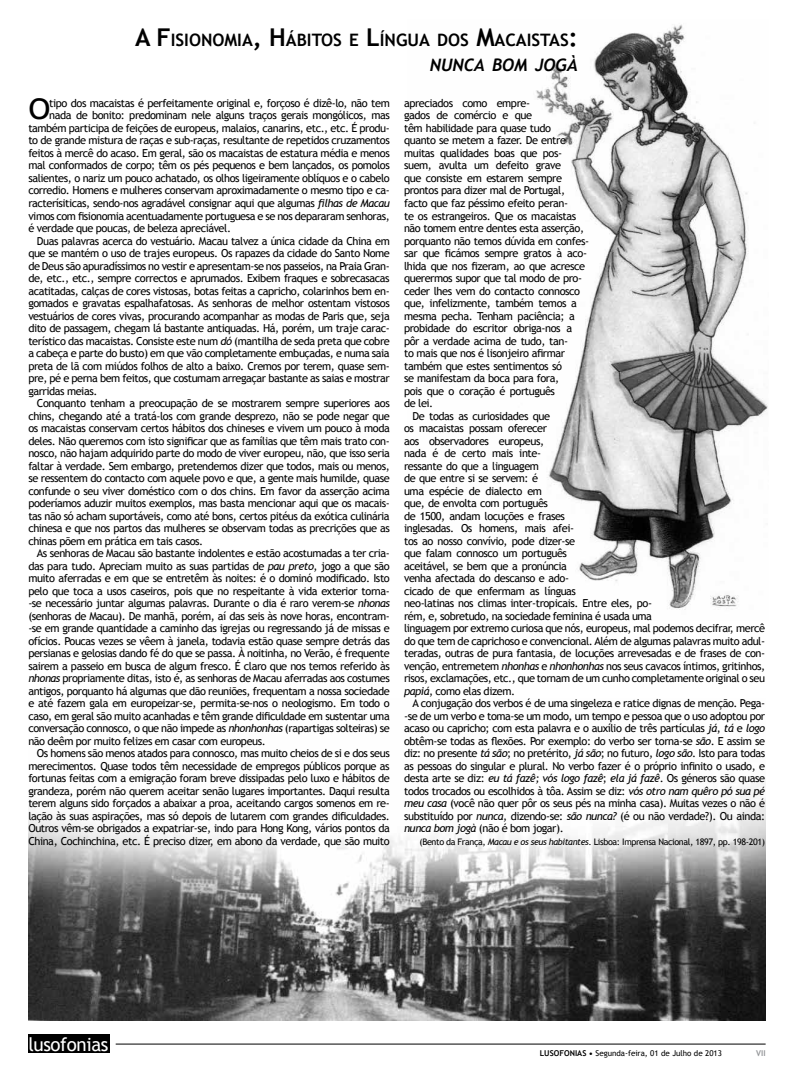
<style>
.page{position:relative;width:794px;height:1078px;background:#fff}
.page>*{position:absolute;margin:0;border:0;box-sizing:border-box;transform-origin:0 0}
.t1{font:28.5px "Trebuchet MS";color:#000;scale:1.15 1}
.t2{font:18.8px "Trebuchet MS";letter-spacing:-.02em;color:#fff}
.t3{font:700 17.1px "Trebuchet MS";color:#000}
.t4{font:italic 700 17.1px "Trebuchet";color:#000}
.t5{font:11px/12.5px "Trebuchet MS";letter-spacing:-.04em;color:#000;text-align:justify}
.t6{font:9px "Trebuchet MS";letter-spacing:-.04em;color:#000}
.t7{font:8px "Trebuchet MS";color:#000}
.t8{font:700 8px "Trebuchet MS";color:#939598}
.s1{font-size:24.5px}
.s2{font-style:italic}
.s3{font-weight:700}
</style>
<div class="page">
<img style="left:28px;top:783px;width:737px;height:237px">
<hr style="left:116px;top:1043px;width:649px;height:1px;background:#000">
<div style="left:28px;top:1034px;width:82px;height:18px;background:#000"></div>
<img style="left:536px;top:24px;width:232px;height:586px">
<p class="t3" style="left:135px;top:30px;width:444px"><span class="s1">A F</span> ISIONOMIA<span class="s1">, H</span>ÁBITOS E <span class="s1">L</span>ÍNGUA DOS <span class="s1">M</span>ACAISTAS<span class="s1">:</span></p>
<p class="t4" style="left:430px;top:54px;width:149px">NUNCA BOM JOGÀ</p>
<p class="t1" style="left:28px;top:92px;width:21px">O</p>
<p class="t5" style="left:49px;top:97px;width:342px">tipo dos macaistas é perfeitamente original e, forçoso é dizê-lo, não tem</p>
<p class="t5" style="left:49px;top:109px;width:342px">nada de bonito: predominam nele alguns traços gerais mongólicos, mas</p>
<p class="t5" style="left:28px;top:122px;width:363px">também participa de feições de europeus, malaios, canarins, etc., etc. É produ-</p>
<p class="t5" style="left:28px;top:134px;width:363px">to de grande mistura de raças e sub-raças, resultante de repetidos cruzamentos</p>
<p class="t5" style="left:28px;top:147px;width:363px">feitos à mercê do acaso. Em geral, são os macaistas de estatura média e menos</p>
<p class="t5" style="left:28px;top:159px;width:363px">mal conformados de corpo; têm os pés pequenos e bem lançados, os pomolos</p>
<p class="t5" style="left:28px;top:172px;width:363px">salientes, o nariz um pouco achatado, os olhos ligeiramente oblíquos e o cabelo</p>
<p class="t5" style="left:28px;top:184px;width:363px">corredio. Homens e mulheres conservam aproximadamente o mesmo tipo e ca-</p>
<p class="t5" style="left:28px;top:197px;width:363px">racterísiticas, sendo-nos agradável consignar aqui que algumas <span class="s2">filhas de Macau</span></p>
<p class="t5" style="left:28px;top:209px;width:363px">vimos com fisionomia acentuadamente portuguesa e se nos depararam senhoras,</p>
<p class="t5" style="left:28px;top:222px;width:204px">é verdade que poucas, de beleza apreciável.</p>
<p class="t5" style="left:28px;top:234px;width:363px;text-indent:9px">Duas palavras acerca do vestuário. Macau talvez a única cidade da China em que se mantém o uso de trajes europeus. Os rapazes da cidade do Santo Nome de Deus são apuradíssimos no vestir e apresentam-se nos passeios, na Praia Gran&shy;de, etc., etc., sempre correctos e aprumados. Exibem fraques e sobrecasacas acatitadas, calças de cores vistosas, botas feitas a capricho, colarinhos bem en&shy;gomados e gravatas espalhafatosas. As senhoras de melhor ostentam vistosos vestuários de cores vivas, procurando acompanhar as modas de Paris que, seja dito de passagem, chegam lá bastante antiquadas. Há, porém, um traje carac&shy;terístico das macaistas. Consiste este num <span class="s2">dó</span> (mantilha de seda preta que cobre a cabeça e parte do busto) em que vão completamente embuçadas, e numa saia preta de lã com miúdos folhos de alto a baixo. Cremos por terem, quase sem&shy;pre, pé e perna bem feitos, que costumam arregaçar bastante as saias e mostrar garridas meias.</p>
<p class="t5" style="left:28px;top:397px;width:363px;text-indent:9px">Conquanto tenham a preocupação de se mostrarem sempre superiores aos chins, chegando até a tratá-los com grande desprezo, não se pode negar que os macaistas conservam certos hábitos dos chineses e vivem um pouco à moda deles. Não queremos com isto significar que as famílias que têm mais trato con&shy;nosco, não hajam adquirido parte do modo de viver europeu, não, que isso seria faltar à verdade. Sem embargo, pretendemos dizer que todos, mais ou menos, se ressentem do contacto com aquele povo e que, a gente mais humilde, quase confunde o seu viver doméstico com o dos chins. Em favor da asserção acima poderíamos aduzir muitos exemplos, mas basta mencionar aqui que os macais&shy;tas não só acham suportáveis, como até bons, certos pitéus da exótica culinária chinesa e que nos partos das mulheres se observam todas as precrições que as chinas põem em prática em tais casos.</p>
<p class="t5" style="left:28px;top:547px;width:363px;text-indent:9px">As senhoras de Macau são bastante indolentes e estão acostumadas a ter cria&shy;das para tudo. Apreciam muito as suas partidas de <span class="s2">pau preto</span>, jogo a que são muito aferradas e em que se entretêm às noites: é o dominó modificado. Isto pelo que toca a usos caseiros, pois que no respeitante à vida exterior torna--se necessário juntar algumas palavras. Durante o dia é raro verem-se <span class="s2">nhonas </span>(senhoras de Macau). De manhã, porém, aí das seis às nove horas, encontram--se em grande quantidade a caminho das igrejas ou regressando já de missas e ofícios. Poucas vezes se vêem à janela, todavia estão quase sempre detrás das persianas e gelosias dando fé do que se passa. À noitinha, no Verão, é frequente sairem a passeio em busca de algum fresco. É claro que nos temos referido às <span class="s2">nhonas</span> propriamente ditas, isto é, as senhoras de Macau aferradas aos costumes antigos, porquanto há algumas que dão reuniões, frequentam a nossa sociedade e até fazem gala em europeizar-se, permita-se-nos o neologismo. Em todo o caso, em geral são muito acanhadas e têm grande dificuldade em sustentar uma conversação connosco, o que não impede as <span class="s2">nhonhonhas</span> (rapartigas solteiras) se não deêm por muito felizes em casar com europeus.</p>
<p class="t5" style="left:28px;top:747px;width:363px;text-indent:9px">Os homens são menos atados para connosco, mas muito cheios de si e dos seus merecimentos. Quase todos têm necessidade de empregos públicos porque as fortunas feitas com a emigração foram breve dissipadas pelo luxo e hábitos de grandeza, porém não querem aceitar senão lugares importantes. Daqui resulta terem alguns sido forçados a abaixar a proa, aceitando cargos somenos em re&shy;lação às suas aspirações, mas só depois de lutarem com grandes dificuldades.<br>Outros vêm-se obrigados a expatriar-se, indo para Hong Kong, vários pontos da China, Cochinchina, etc. É preciso dizer, em abono da verdade, que são muito</p>
<p class="t5" style="left:404px;top:97px;width:186px;text-align:left">apreciados como empre-<br>gados de comércio e que<br>têm habilidade para quase tudo<br>quanto se metem a fazer. De entre muitas qualidades boas que pos&shy;suem, avulta um defeito grave<br>que consiste em estarem sempre prontos para dizer mal de Portugal, facto que faz péssimo efeito peran-<br>te os estrangeiros. Que os macaistas não tomem entre dentes esta asserção, porquanto não temos dúvida em confes&shy;sar que ficámos sempre gratos à aco&shy;lhida que nos fizeram, ao que acresce querermos supor que tal modo de pro&shy;ceder lhes vem do contacto connosco que, infelizmente, também temos a mesma pecha. Tenham paciência; a probidade do escritor obriga-nos a pôr a verdade acima de tudo, tan-<br>to mais que nos é lisonjeiro afirmar também que estes sentimentos só<br>se manifestam da boca para fora,<br>pois que o coração é português<br>de lei.</p>
<p class="t5" style="left:404px;top:409px;width:362px;text-align:left;text-indent:9px">De todas as curiosidades que<br>os macaistas possam oferecer<br>aos observadores europeus,<br>nada é de certo mais inte-<br>ressante do que a linguagem<br>de que entre si se servem: é<br>uma espécie de dialecto em<br>que, de envolta com português<br>de 1500, andam locuções e frases<br>inglesadas. Os homens, mais afei-<br>tos ao nosso convívio, pode dizer-se<br>que falam connosco um português<br>aceitável, se bem que a pronúncia<br>venha afectada do descanso e ado-<br>cicado de que enfermam as línguas<br>neo-latinas nos climas inter-tropicais. Entre eles, po-<br>rém, e, sobretudo, na sociedade feminina é usada uma<br>linguagem por extremo curiosa que nós, europeus, mal podemos decifrar, mercê do que tem de caprichoso e convencional. Além de algumas palavras muito adul&shy;teradas, outras de pura fantasia, de locuções arrevesadas e de frases de con&shy;venção, entremetem <span class="s2">nhonhas</span> e <span class="s2">nhonhonhas</span> nos seus cavacos íntimos, gritinhos, risos, exclamações, etc., que tornam de um cunho completamente original o seu <span class="s2">papiá</span>, como elas dizem.</p>
<p class="t5" style="left:404px;top:697px;width:363px;text-indent:9px">A conjugação dos verbos é de uma singeleza e ratice dignas de menção. Pega--se de um verbo e toma-se um modo, um tempo e pessoa que o uso adoptou por acaso ou capricho; com esta palavra e o auxílio de três partículas <span class="s2">já</span>, <span class="s2">tá</span> e <span class="s2">logo </span>obtêm-se todas as flexões. Por exemplo: do verbo ser torna-se <span class="s2">são</span>. E assim se diz: no presente <span class="s2">tá são</span>; no pretérito, <span class="s2">já são</span>; no futuro, <span class="s2">logo são</span>. Isto para todas as pessoas do singular e plural. No verbo fazer é o próprio infinito o usado, e desta arte se diz: <span class="s2">eu tá fazê; vós logo fazê</span>; <span class="s2">ela já fazê</span>. Os géneros são quase todos trocados ou escolhidos à tôa. Assim se diz: <span class="s2">vós otro nam quêro pó sua pé meu casa</span> (você não quer pôr os seus pés na minha casa). Muitas vezes o não é substituído por <span class="s2">nunca</span>, dizendo-se: <span class="s2">são nunca?</span> (é ou não verdade?). Ou ainda: <span class="s2">nunca bom jogà</span> (não é bom jogar).</p>
<p class="t6" style="left:419px;top:836px;width:347px">(Bento da França, <span class="s2">Macau e os seus habitantes</span>. Lisboa: Imprensa Nacional, 1897, pp. 198-201)</p>
<p class="t2" style="left:28px;top:1032px;width:82px">lusofonias</p>
<p class="t7" style="left:540px;top:1048px;width:184px"><span class="s3">LUSOFONIAS •</span> Segunda-feira, 01 de Julho de 2013</p>
<p class="t8" style="left:756px;top:1048px;width:11px">VII</p>
</div>
